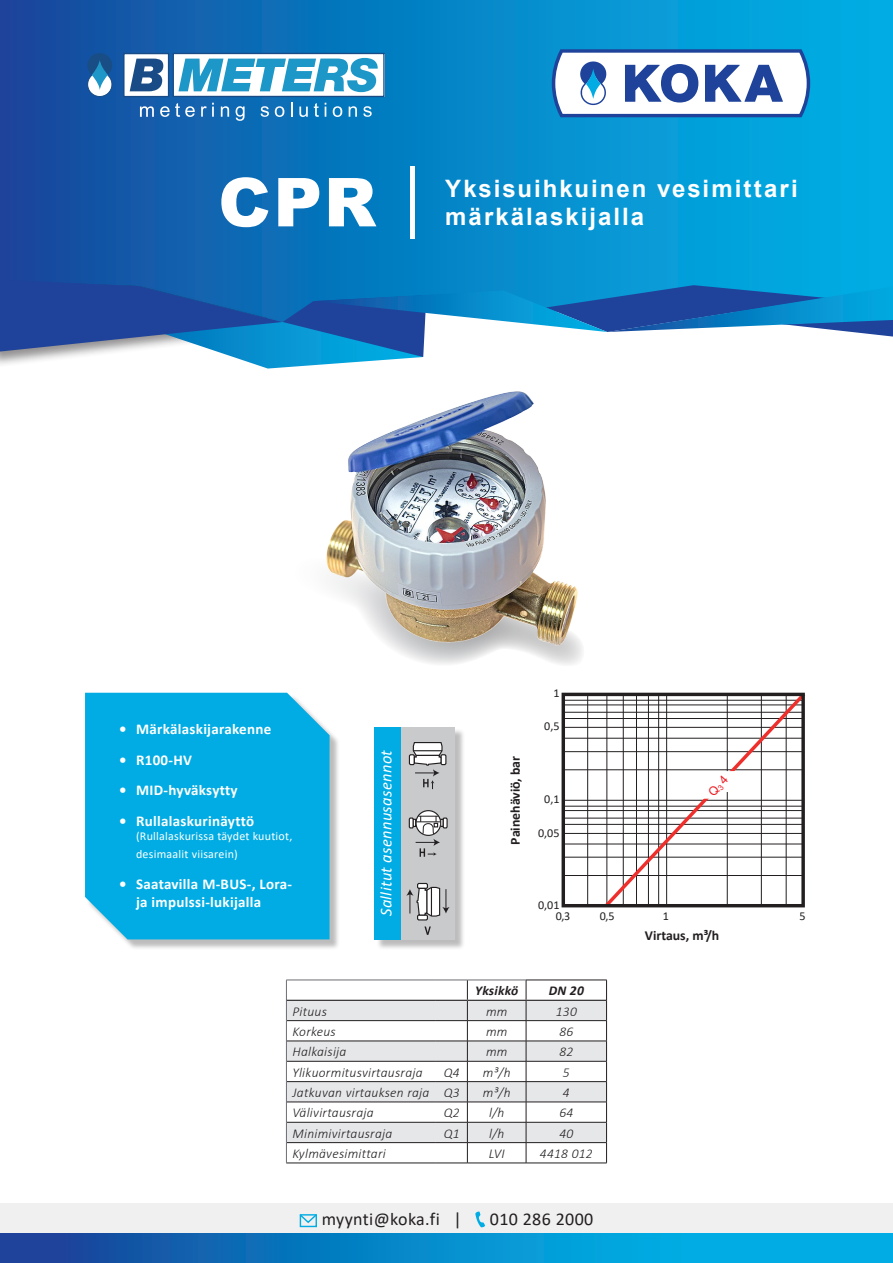
<style>
.page{position:relative;width:893px;height:1263px;background:#fff}
.page>*{position:absolute;margin:0;border:0;box-sizing:border-box;transform-origin:0 0}
.t1{font:900 67.5px "Arial";color:#fff}
.TITLE_copy{font:700 24px/28.8px "Arial";letter-spacing:.085em;color:#fff}
.Koka_lista_copy{font:18px "Calibri";letter-spacing:.02em;color:#231f20}
.sallitut{font:italic 16.5px "Calibri";letter-spacing:.02em;color:#fff}
.t2{font:700 15px/18px "Calibri";letter-spacing:.02em;color:#fff}
.t3{font:700 13.8px "Calibri";color:#231f20}
.Table_calibri_light{font:italic 300 13.5px "Calibri";letter-spacing:.02em;color:#231f20}
.Table_Bld_italic{font:italic 700 13.5px "Calibri";letter-spacing:.02em;color:#231f20}
.Table_Bld{font:italic 700 13.5px "Calibri";color:#231f20}
.t4{font:12.15px "Calibri";color:#231f20}
.t5{font:12px/18px "Calibri";letter-spacing:.02em;color:#fff}
</style>
<div class="page">
<svg style="left:0;top:0;width:893px;height:280px;background:#0880c4"></svg>
<svg style="left:0;top:280px;width:893px;height:89px"></svg>
<svg style="left:552px;top:49px;width:258px;height:68px"></svg>
<svg style="left:586px;top:69px;width:14px;height:30px"></svg>
<svg style="left:86px;top:52px;width:28px;height:46px"></svg>
<svg style="left:92px;top:60px;width:16px;height:30px"></svg>
<svg style="left:122px;top:52px;width:263px;height:69px"></svg>
<svg style="left:0;top:1233px;width:893px;height:30px;background:#0885c8"></svg>
<div style="left:0;top:1203px;width:893px;height:30px;background:#ececee"></div>
<div style="left:300px;top:1214px;width:17px;height:13px;border:1px solid #00ace3"></div>
<svg style="left:299px;top:1214px;width:18px;height:10px"></svg>
<svg style="left:475px;top:1211px;width:10px;height:16px"></svg>
<hr style="left:410px;top:166px;width:4px;height:73px;background:#fff">
<svg style="left:391px;top:590px;width:192px;height:75px"></svg>
<hr style="left:563px;top:875px;width:240px;height:1px;background:#231f20">
<hr style="left:563px;top:857px;width:240px;height:1px;background:#231f20">
<hr style="left:563px;top:843px;width:240px;height:1px;background:#231f20">
<hr style="left:563px;top:833px;width:240px;height:1px;background:#231f20">
<hr style="left:563px;top:824px;width:240px;height:1px;background:#231f20">
<hr style="left:563px;top:818px;width:240px;height:1px;background:#231f20">
<hr style="left:563px;top:810px;width:240px;height:1px;background:#231f20">
<hr style="left:563px;top:806px;width:240px;height:1px;background:#231f20">
<hr style="left:563px;top:800px;width:240px;height:1px;background:#231f20">
<hr style="left:563px;top:769px;width:240px;height:1px;background:#231f20">
<hr style="left:563px;top:751px;width:240px;height:1px;background:#231f20">
<hr style="left:563px;top:738px;width:240px;height:1px;background:#231f20">
<hr style="left:563px;top:727px;width:240px;height:1px;background:#231f20">
<hr style="left:563px;top:718px;width:240px;height:1px;background:#231f20">
<hr style="left:563px;top:712px;width:240px;height:1px;background:#231f20">
<hr style="left:563px;top:704px;width:240px;height:1px;background:#231f20">
<hr style="left:563px;top:700px;width:240px;height:1px;background:#231f20">
<hr style="left:587px;top:694px;width:1px;height:211px;background:#231f20">
<svg style="left:601px;top:692px;width:205px;height:216px"></svg>
<div style="left:562px;top:693px;width:243px;height:214px;border:3px solid #231f20"></div>
<div style="left:86px;top:694px;width:254px;height:256px;background:#231f20;opacity:.3"></div>
<div style="left:85px;top:693px;width:245px;height:246px;background:#00ace3"></div>
<img style="left:326px;top:391px;width:251px;height:255px">
<svg style="left:287px;top:1001px;width:319px;height:141px;fill:#e6e7e9"></svg>
<hr style="left:526px;top:980px;width:81px;height:1px;background:#231f20">
<hr style="left:287px;top:1020px;width:149px;height:1px;background:#231f20">
<hr style="left:436px;top:1020px;width:31px;height:1px;background:#231f20">
<hr style="left:467px;top:1020px;width:59px;height:1px;background:#231f20">
<hr style="left:526px;top:1020px;width:81px;height:1px;background:#231f20">
<hr style="left:287px;top:1041px;width:149px;height:1px;background:#231f20">
<hr style="left:436px;top:1041px;width:31px;height:1px;background:#231f20">
<hr style="left:467px;top:1041px;width:59px;height:1px;background:#231f20">
<hr style="left:526px;top:1041px;width:81px;height:1px;background:#231f20">
<hr style="left:287px;top:1061px;width:149px;height:1px;background:#231f20">
<hr style="left:436px;top:1061px;width:31px;height:1px;background:#231f20">
<hr style="left:467px;top:1061px;width:59px;height:1px;background:#231f20">
<hr style="left:526px;top:1061px;width:81px;height:1px;background:#231f20">
<hr style="left:287px;top:1081px;width:149px;height:1px;background:#231f20">
<hr style="left:436px;top:1081px;width:31px;height:1px;background:#231f20">
<hr style="left:467px;top:1081px;width:59px;height:1px;background:#231f20">
<hr style="left:526px;top:1081px;width:81px;height:1px;background:#231f20">
<hr style="left:287px;top:1102px;width:149px;height:1px;background:#231f20">
<hr style="left:436px;top:1102px;width:31px;height:1px;background:#231f20">
<hr style="left:467px;top:1102px;width:59px;height:1px;background:#231f20">
<hr style="left:526px;top:1102px;width:81px;height:1px;background:#231f20">
<hr style="left:287px;top:1122px;width:149px;height:1px;background:#231f20">
<hr style="left:436px;top:1122px;width:31px;height:1px;background:#231f20">
<hr style="left:467px;top:1122px;width:59px;height:1px;background:#231f20">
<hr style="left:526px;top:1122px;width:81px;height:1px;background:#231f20">
<hr style="left:287px;top:1142px;width:149px;height:1px;background:#231f20">
<hr style="left:436px;top:1142px;width:31px;height:1px;background:#231f20">
<hr style="left:467px;top:1142px;width:59px;height:1px;background:#231f20">
<svg style="left:467px;top:981px;width:1px;height:182px"></svg>
<hr style="left:526px;top:1142px;width:81px;height:1px;background:#231f20">
<svg style="left:526px;top:980px;width:1px;height:183px"></svg>
<svg style="left:606px;top:980px;width:1px;height:183px"></svg>
<hr style="left:286px;top:1163px;width:150px;height:1px;background:#231f20">
<hr style="left:436px;top:1163px;width:31px;height:1px;background:#231f20">
<hr style="left:467px;top:1163px;width:59px;height:1px;background:#231f20">
<hr style="left:526px;top:1163px;width:81px;height:1px;background:#231f20">
<hr style="left:286px;top:980px;width:150px;height:1px;background:#6c6d70">
<hr style="left:436px;top:980px;width:31px;height:1px;background:#6c6d70">
<hr style="left:467px;top:980px;width:59px;height:1px;background:#6c6d70">
<svg style="left:286px;top:980px;width:1px;height:183px"></svg>
<hr style="left:287px;top:1000px;width:149px;height:1px;background:#231f20">
<hr style="left:436px;top:1000px;width:31px;height:1px;background:#231f20">
<hr style="left:467px;top:1000px;width:59px;height:1px;background:#231f20">
<hr style="left:526px;top:1000px;width:80px;height:1px;background:#231f20">
<div style="left:376px;top:728px;width:90px;height:222px;background:#231f20;opacity:.3"></div>
<div style="left:375px;top:727px;width:27px;height:212px;background:#00ace3"></div>
<div style="left:402px;top:727px;width:53px;height:212px;background:#c9cacc"></div>
<svg style="left:406px;top:882px;width:44px;height:53px"></svg>
<svg style="left:408px;top:742px;width:39px;height:47px"></svg>
<svg style="left:416px;top:811px;width:25px;height:24px"></svg>
<div style="left:415px;top:810px;width:26px;height:26px;border:1px solid #231f20;border-radius:50%"></div>
<svg style="left:408px;top:816px;width:40px;height:41px"></svg>
<svg style="left:700px;top:771px;width:36px;height:28px"></svg>
<p class="t1" style="left:218px;top:153px;width:160px">CPR</p>
<p class="TITLE_copy" style="left:445px;top:174px;width:354px">Yksisuihkuinen vesimittari märkälaskijalla</p>
<p class="t2" style="left:119px;top:719px;width:154px">• Märkälaskijarakenne</p>
<p class="t2" style="left:119px;top:750px;width:74px">• R100-HV</p>
<p class="t2" style="left:119px;top:781px;width:120px">• MID-hyväksytty</p>
<p class="t2" style="left:119px;top:812px;width:137px">• Rullalaskurinäyttö</p>
<p class="t5" style="left:136px;top:827px;width:158px">(Rullalaskurissa täydet kuutiot, desimaalit viisarein)</p>
<p class="t2" style="left:136px;top:875px;width:158px;text-indent:-17px">• Saatavilla M-BUS-, Lora&shy;ja impulssi-lukijalla</p>
<p class="sallitut" style="left:374px;top:916px;width:168px;rotate:-90deg">Sallitut asennusasennot</p>
<p class="t3" style="left:506px;top:844px;width:90px;rotate:-90deg">Painehäviö, bar</p>
<p class="t4" style="left:553px;top:685px;width:8px">1</p>
<p class="t4" style="left:544px;top:718px;width:17px">0,5</p>
<p class="t4" style="left:544px;top:791px;width:17px">0,1</p>
<p class="t4" style="left:538px;top:825px;width:23px">0,05</p>
<p class="t4" style="left:538px;top:897px;width:23px">0,01</p>
<p class="t4" style="left:556px;top:907px;width:16px">0,3</p>
<p class="t4" style="left:600px;top:907px;width:16px">0,5</p>
<p class="t4" style="left:663px;top:907px;width:8px">1</p>
<p class="t4" style="left:799px;top:907px;width:8px">5</p>
<p class="t3" style="left:645px;top:926px;width:76px">Virtaus, m³/h</p>
<p class="Table_Bld_italic" style="left:475px;top:981px;width:45px">Yksikkö</p>
<p class="Table_Bld" style="left:549px;top:981px;width:37px">DN 20</p>
<p class="Table_calibri_light" style="left:292px;top:1003px;width:36px">Pituus</p>
<p class="Table_calibri_light" style="left:486px;top:1003px;width:23px">mm</p>
<p class="Table_calibri_light" style="left:556px;top:1003px;width:23px">130</p>
<p class="Table_calibri_light" style="left:292px;top:1023px;width:45px">Korkeus</p>
<p class="Table_calibri_light" style="left:486px;top:1023px;width:23px">mm</p>
<p class="Table_calibri_light" style="left:559px;top:1023px;width:15px">86</p>
<p class="Table_calibri_light" style="left:292px;top:1043px;width:56px">Halkaisija</p>
<p class="Table_calibri_light" style="left:486px;top:1043px;width:23px">mm</p>
<p class="Table_calibri_light" style="left:559px;top:1043px;width:15px">82</p>
<p class="Table_calibri_light" style="left:292px;top:1064px;width:132px">Ylikuormitusvirtausraja</p>
<p class="Table_calibri_light" style="left:444px;top:1064px;width:17px">Q4</p>
<p class="Table_calibri_light" style="left:483px;top:1064px;width:29px">m³/h</p>
<p class="Table_calibri_light" style="left:563px;top:1064px;width:8px">5</p>
<p class="Table_calibri_light" style="left:292px;top:1084px;width:139px">Jatkuvan virtauksen raja</p>
<p class="Table_calibri_light" style="left:444px;top:1084px;width:17px">Q3</p>
<p class="Table_calibri_light" style="left:483px;top:1084px;width:29px">m³/h</p>
<p class="Table_calibri_light" style="left:563px;top:1084px;width:8px">4</p>
<p class="Table_calibri_light" style="left:292px;top:1104px;width:83px">Välivirtausraja</p>
<p class="Table_calibri_light" style="left:444px;top:1104px;width:17px">Q2</p>
<p class="Table_calibri_light" style="left:489px;top:1104px;width:17px">l/h</p>
<p class="Table_calibri_light" style="left:559px;top:1104px;width:15px">64</p>
<p class="Table_calibri_light" style="left:292px;top:1125px;width:102px">Minimivirtausraja</p>
<p class="Table_calibri_light" style="left:444px;top:1125px;width:17px">Q1</p>
<p class="Table_calibri_light" style="left:489px;top:1125px;width:17px">l/h</p>
<p class="Table_calibri_light" style="left:559px;top:1125px;width:15px">40</p>
<p class="Table_calibri_light" style="left:292px;top:1145px;width:95px">Kylmävesimittari</p>
<p class="Table_calibri_light" style="left:489px;top:1145px;width:18px">LVI</p>
<p class="Table_calibri_light" style="left:540px;top:1145px;width:54px">4418 012</p>
<p class="Koka_lista_copy" style="left:322px;top:1206px;width:141px">myynti@koka.fi |</p>
<p class="Koka_lista_copy" style="left:490px;top:1206px;width:105px">010 286 2000</p>
</div>
